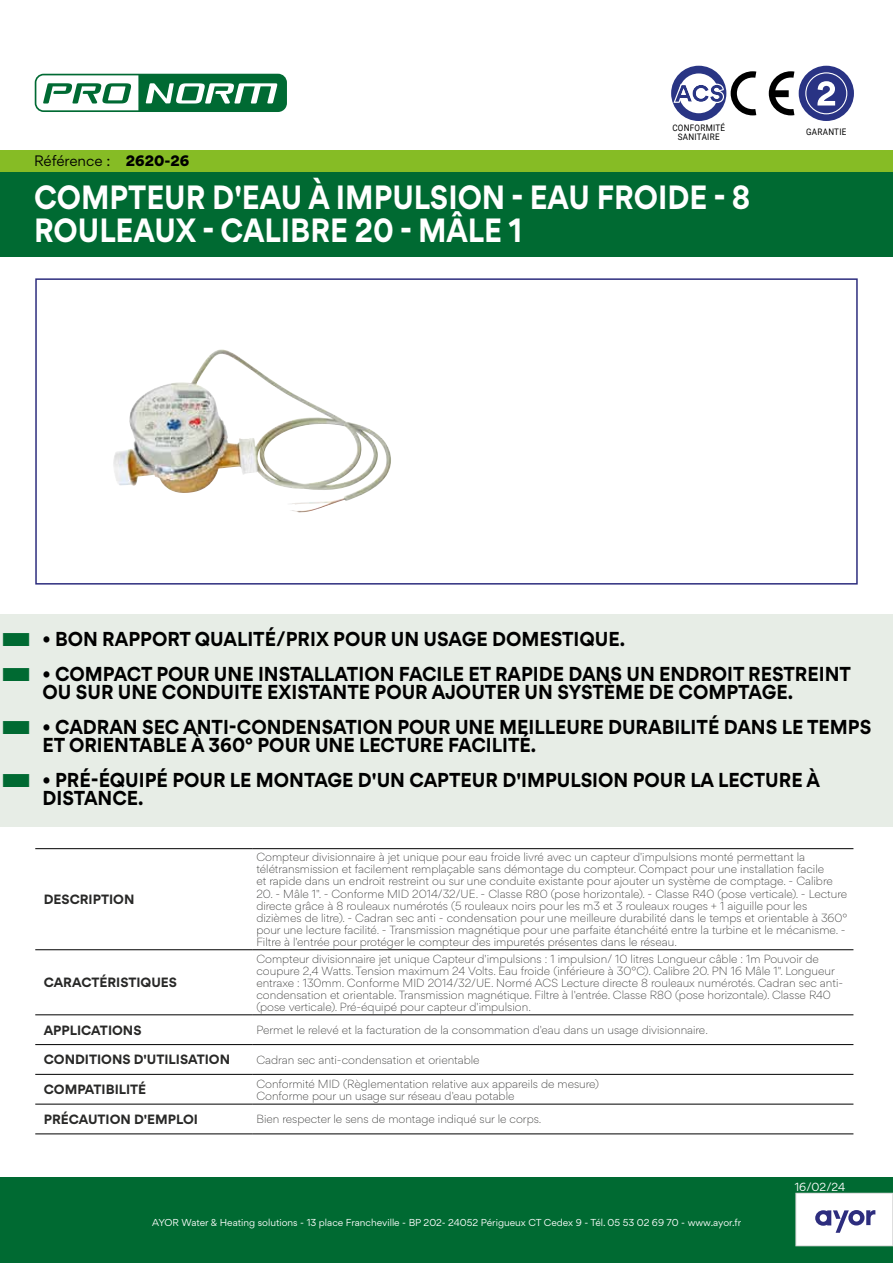
<style>
.page{position:relative;width:893px;height:1263px;background:#fff}
.page>*{position:absolute;margin:0;border:0;box-sizing:border-box;transform-origin:0 0}
.t1{font:700 30px/33px "Gordita";color:#fff;scale:.9 1}
.t2{font:700 18px/18px "Gordita";color:#000;scale:.95 1}
.t3{font:13.5px "Gordita";letter-spacing:-.005em;color:#000}
.t4{font:700 12px "Gordita";color:#282827}
.t5{font:300 10.5px/12px "Gordita";color:#282827}
.t6{font:10.5px "Gordita";color:#fff}
.t7{font:9px "Gordita";color:#fff}
.t8{font:9px/9px "Roboto";letter-spacing:.035em;color:#000;text-align:center;scale:.9 1}
.s1{font-weight:900}
</style>
<div class="page">
<div style="left:0;top:1178px;width:893px;height:85px;background:#006a32"></div>
<div style="left:796px;top:1193px;width:97px;height:53px;background:#fff"></div>
<div style="left:795px;top:1193px;width:98px;height:53px;border:1px solid #dadada"></div>
<img style="left:113px;top:349px;width:278px;height:163px">
<div style="left:0;top:171px;width:893px;height:85px;background:#006a32"></div>
<div style="left:35px;top:278px;width:823px;height:307px;border:2px solid #2d2d7e"></div>
<div style="left:0;top:614px;width:893px;height:53px;background:#e7ede6"></div>
<div style="left:0;top:649px;width:893px;height:71px;background:#e7ede6"></div>
<div style="left:0;top:702px;width:893px;height:71px;background:#e7ede6"></div>
<div style="left:0;top:755px;width:893px;height:71px;background:#e7ede6"></div>
<svg style="left:815px;top:1210px;width:60px;height:23px"></svg>
<div style="left:0;top:150px;width:893px;height:21px;background:#86bc25"></div>
<div style="left:671px;top:66px;width:55px;height:55px;background:#293584;border-radius:50%"></div>
<div style="left:679px;top:73px;width:40px;height:40px;background:#fff;border-radius:50%"></div>
<svg style="left:673px;top:84px;width:51px;height:19px"></svg>
<svg style="left:731px;top:71px;width:25px;height:44px"></svg>
<svg style="left:769px;top:71px;width:25px;height:44px"></svg>
<div style="left:799px;top:66px;width:55px;height:55px;background:#293384;border-radius:50%"></div>
<svg style="left:805px;top:72px;width:42px;height:42px"></svg>
<svg style="left:34px;top:73px;width:253px;height:39px"></svg>
<hr style="left:35px;top:848px;width:217px;height:1px;background:#000">
<hr style="left:252px;top:848px;width:601px;height:1px;background:#000">
<hr style="left:35px;top:949px;width:217px;height:1px;background:#000">
<hr style="left:252px;top:949px;width:601px;height:1px;background:#000">
<hr style="left:35px;top:1014px;width:217px;height:1px;background:#000">
<hr style="left:252px;top:1014px;width:601px;height:1px;background:#000">
<hr style="left:35px;top:1044px;width:217px;height:1px;background:#000">
<hr style="left:252px;top:1044px;width:601px;height:1px;background:#000">
<hr style="left:35px;top:1074px;width:217px;height:1px;background:#000">
<hr style="left:252px;top:1074px;width:601px;height:1px;background:#000">
<hr style="left:35px;top:1104px;width:217px;height:1px;background:#000">
<hr style="left:252px;top:1104px;width:601px;height:1px;background:#000">
<hr style="left:35px;top:1133px;width:217px;height:1px;background:#000">
<hr style="left:252px;top:1133px;width:601px;height:1px;background:#000">
<p class="t3" style="left:34px;top:151px;width:157px">Référence : <span class="s1">2620-26</span></p>
<p class="t8" style="left:672px;top:122px;width:60px">CONFORMITÉ<br>SANITAIRE</p>
<p class="t8" style="left:806px;top:127px;width:46px">GARANTIE</p>
<h1 class="t1" style="left:34px;top:181px;width:797px">COMPTEUR D'EAU À IMPULSION - EAU FROIDE - 8<br>ROULEAUX - CALIBRE 20 - MÂLE 1</h1>
<h2 class="t2" style="left:43px;top:629px;width:615px">• BON RAPPORT QUALITÉ/PRIX POUR UN USAGE DOMESTIQUE.</h2>
<h2 class="t2" style="left:43px;top:664px;width:852px">• COMPACT POUR UNE INSTALLATION FACILE ET RAPIDE DANS UN ENDROIT RESTREINT<br>OU SUR UNE CONDUITE EXISTANTE POUR AJOUTER UN SYSTÈME DE COMPTAGE.</h2>
<h2 class="t2" style="left:43px;top:717px;width:874px">• CADRAN SEC ANTI-CONDENSATION POUR UNE MEILLEURE DURABILITÉ DANS LE TEMPS<br>ET ORIENTABLE À 360° POUR UNE LECTURE FACILITÉ.</h2>
<h2 class="t2" style="left:43px;top:770px;width:820px">• PRÉ-ÉQUIPÉ POUR LE MONTAGE D'UN CAPTEUR D'IMPULSION POUR LA LECTURE À<br>DISTANCE.</h2>
<p class="t4" style="left:44px;top:890px;width:92px">DESCRIPTION</p>
<p class="t4" style="left:44px;top:973px;width:135px">CARACTÉRISTIQUES</p>
<p class="t5" style="left:256px;top:851px;width:578px">Compteur divisionnaire à jet unique pour eau froide livré avec un capteur d'impulsions monté permettant la télétransmission et facilement remplaçable sans démontage du compteur. Compact pour une installation facile et rapide dans un endroit restreint ou sur une conduite existante pour ajouter un système de comptage. - Calibre</p>
<p class="t5" style="left:256px;top:887px;width:593px">20. - Mâle 1". - Conforme MID 2014/32/UE. - Classe R80 (pose horizontale). - Classe R40 (pose verticale). - Lecture directe grâce à 8 rouleaux numérotés (5 rouleaux noirs pour les m3 et 3 rouleaux rouges + 1 aiguille pour les dizièmes de litre). - Cadran sec anti - condensation pour une meilleure durabilité dans le temps et orientable à 360° pour une lecture facilité. - Transmission magnétique pour une parfaite étanchéité entre la turbine et le mécanisme. - Filtre à l'entrée pour protéger le compteur des impuretés présentes dans le réseau.</p>
<p class="t5" style="left:256px;top:952px;width:588px">Compteur divisionnaire jet unique Capteur d'impulsions : 1 impulsion/ 10 litres Longueur câble : 1m Pouvoir de coupure 2,4 Watts. Tension maximum 24 Volts. Eau froide (inférieure à 30°C). Calibre 20. PN 16 Mâle 1". Longueur entraxe : 130mm. Conforme MID 2014/32/UE. Normé ACS Lecture directe 8 rouleaux numérotés. Cadran sec anti&shy;condensation et orientable. Transmission magnétique. Filtre à l'entrée. Classe R80 (pose horizontale). Classe R40 (pose verticale). Pré-équipé pour capteur d'impulsion.</p>
<p class="t4" style="left:44px;top:1020px;width:99px">APPLICATIONS</p>
<p class="t5" style="left:256px;top:1023px;width:453px">Permet le relevé et la facturation de la consommation d'eau dans un usage divisionnaire.</p>
<p class="t4" style="left:44px;top:1050px;width:188px">CONDITIONS D'UTILISATION</p>
<p class="t5" style="left:256px;top:1053px;width:225px">Cadran sec anti-condensation et orientable</p>
<p class="t4" style="left:44px;top:1080px;width:104px">COMPATIBILITÉ</p>
<p class="t5" style="left:256px;top:1077px;width:344px">Conformité MID (Règlementation relative aux appareils de mesure)<br>Conforme pour un usage sur réseau d'eau potable</p>
<p class="t4" style="left:44px;top:1110px;width:156px">PRÉCAUTION D'EMPLOI</p>
<p class="t5" style="left:256px;top:1113px;width:287px">Bien respecter le sens de montage indiqué sur le corps.</p>
<p class="t7" style="left:152px;top:1216px;width:590px">AYOR Water &amp; Heating solutions - 13 place Francheville - BP 202- 24052 Périgueux CT Cedex 9 - Tél. 05 53 02 69 70 - www.ayor.fr</p>
<p class="t6" style="left:795px;top:1179px;width:52px">16/02/24</p>
</div>
